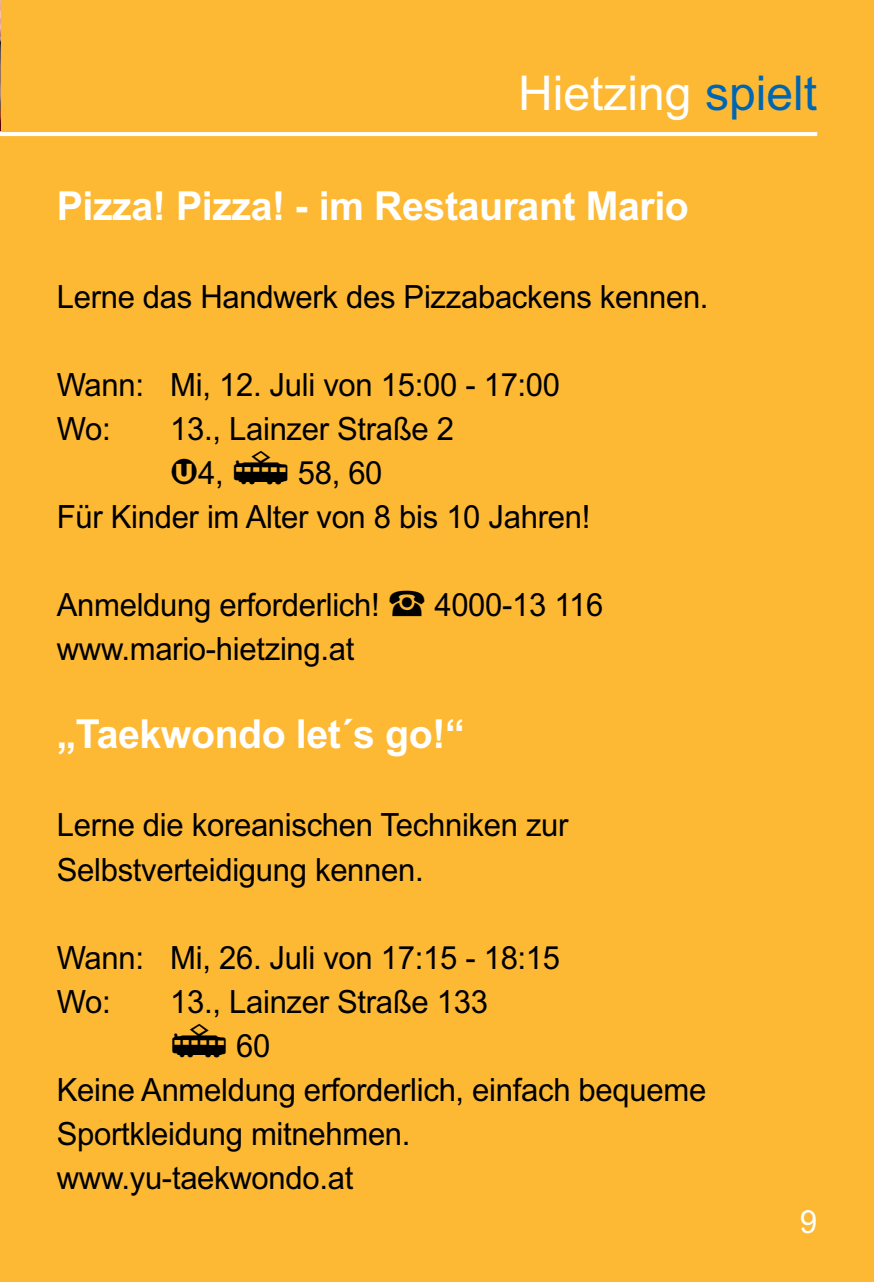
<style>
.page{position:relative;width:874px;height:1282px;background:#fff}
.page>*{position:absolute;margin:0;border:0;box-sizing:border-box;transform-origin:0 0}
.t1{font:48px "Arial";color:#fff}
.t2{font:700 40px "Arial";letter-spacing:-.01em;color:#fff}
.t3{font:32px/44px "Arial";letter-spacing:-.01em;color:#000}
.t4{font:32px "Arial";color:#fff}
.s1{color:#0066b3}
.s2{font-family:"Wien Xtra PICTO"}
.s3{font-family:"Wien Xtra PICTO";font-size:40px}
</style>
<div class="page">
<div style="left:0;top:0;width:873px;height:1281px;background:#fdb933"></div>
<svg style="left:0;top:132px;width:816px;height:4px;background:#fefdfb"></svg>
<img style="left:0;top:0;width:1px;height:130px">
<h1 class="t1" style="left:518px;top:65px;width:300px">Hietzing <span class="s1">spielt</span></h1>
<p class="t2" style="left:57px;top:183px;width:633px">Pizza! Pizza! - im Restaurant Mario</p>
<p class="t3" style="left:57px;top:275px;width:653px">Lerne das Handwerk des Pizzabackens kennen.</p>
<p class="t3" style="left:57px;top:363px;width:504px">Wann: Mi, 12. Juli von 15:00 - 17:00<br>Wo:</p>
<p class="t3" style="left:170px;top:407px;width:285px">13., Lainzer Straße 2</p>
<p class="t3" style="left:170px;top:451px;width:214px"><span class="s2">#</span>4, <span class="s3">$</span> 58, 60</p>
<p class="t3" style="left:57px;top:495px;width:535px">Für Kinder im Alter von 8 bis 10 Jahren!</p>
<p class="t3" style="left:57px;top:583px;width:548px">Anmeldung erforderlich! <span class="s2">&lt;</span> 4000-13 116 www.mario-hietzing.at</p>
<p class="t2" style="left:57px;top:711px;width:409px">„Taekwondo let´s go!“</p>
<p class="t3" style="left:57px;top:803px;width:513px">Lerne die koreanischen Techniken zur<br>Selbstverteidigung kennen.</p>
<p class="t3" style="left:57px;top:935px;width:504px">Wann: Mi, 26. Juli von 17:15 - 18:15<br>Wo:</p>
<p class="t3" style="left:170px;top:979px;width:319px">13., Lainzer Straße 133</p>
<p class="t3" style="left:170px;top:1023px;width:102px"><span class="s3">$</span>60</p>
<p class="t3" style="left:57px;top:1067px;width:650px">Keine Anmeldung erforderlich, einfach bequeme</p>
<p class="t3" style="left:57px;top:1111px;width:355px">Sportkleidung mitnehmen.</p>
<p class="t3" style="left:57px;top:1155px;width:298px">www.yu-taekwondo.at</p>
<p class="t4" style="left:799px;top:1202px;width:19px">9</p>
</div>
